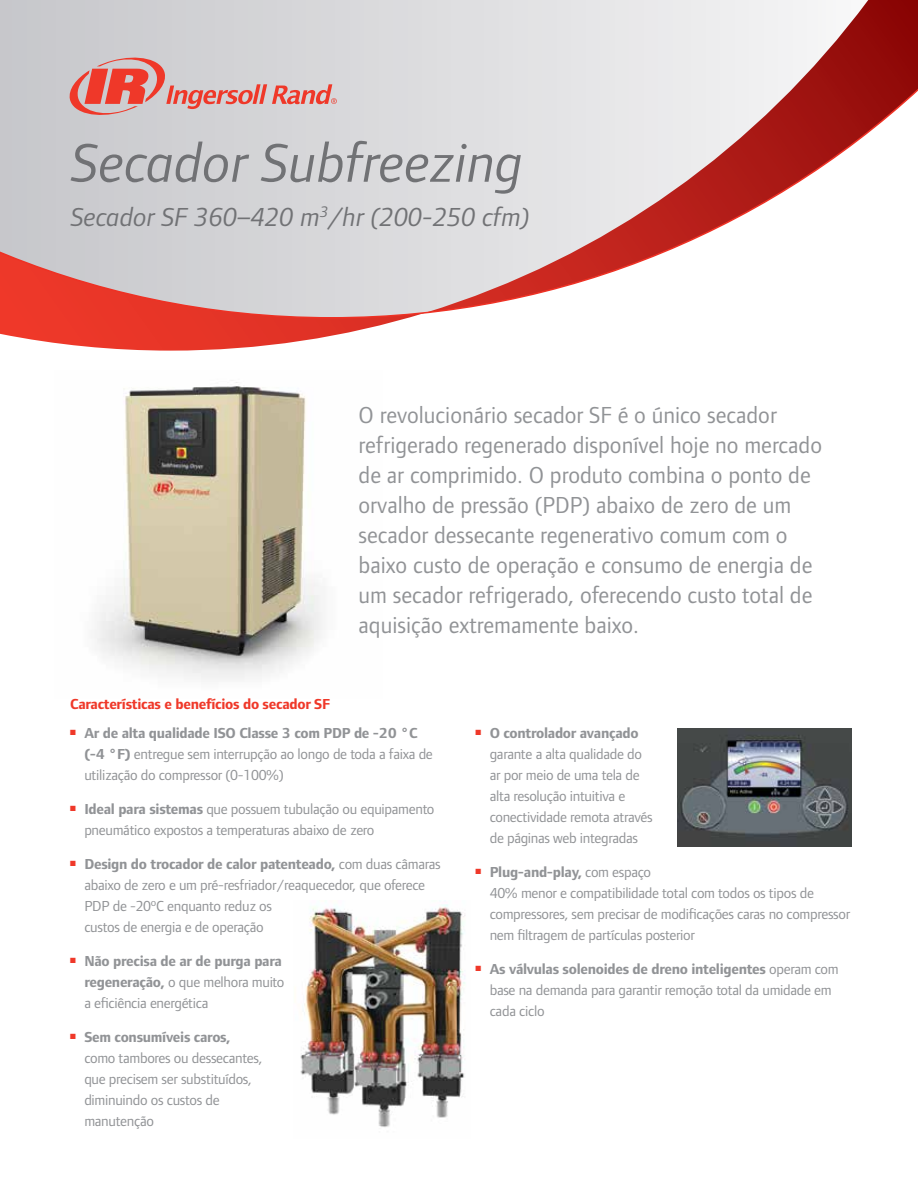
<style>
.page{position:relative;width:918px;height:1188px;background:#fff}
.page>*{position:absolute;margin:0;border:0;box-sizing:border-box;transform-origin:0 0}
.t1{font:italic 56.55px "Foundry Form Sans";color:#717275}
.t2{font:italic 27px "Foundry Form Sans";color:#717275}
.t3{font:24px/30px "Foundry Form Sans";color:#919396}
.t4{font:15px/21px "Foundry Form Sans";letter-spacing:-.02em;color:#919396}
.t5{font:700 15px/21px "Foundry Form Sans";letter-spacing:-.02em;color:#919396}
.t6{font:700 15px "Foundry Form Sans";letter-spacing:-.02em;color:#ef3829}
.s1{font-weight:700}
.s2{font-weight:400}
</style>
<div class="page">
<img style="left:94px;top:382px;width:229px;height:298px">
<svg style="left:0;top:0;width:918px;height:351px"></svg>
<svg style="left:0;top:73px;width:918px;height:246px"></svg>
<svg style="left:70px;top:58px;width:267px;height:57px;background:#d8aaa9"></svg>
<img style="left:678px;top:728px;width:174px;height:119px">
<img style="left:300px;top:904px;width:166px;height:223px">
<h1 class="t1" style="left:72px;top:131px;width:453px">Secador Subfreezing</h1>
<h2 class="t2" style="left:71px;top:201px;width:460px">Secador SF 360–420 m<sup>3</sup>/hr (200-250 cfm)</h2>
<p class="t3" style="left:359px;top:400px;width:465px">O revolucionário secador SF é o único secador refrigerado regenerado disponível hoje no mercado de ar comprimido. O produto combina o ponto de orvalho de pressão (PDP) abaixo de zero de um secador dessecante regenerativo comum com o baixo custo de operação e consumo de energia de um secador refrigerado, oferecendo custo total de aquisição extremamente baixo.</p>
<p class="t6" style="left:70px;top:695px;width:262px">Características e benefícios do secador SF</p>
<p class="t4" style="left:84px;top:723px;width:350px;text-indent:-14px"><sup>■</sup> <span class="s1">Ar de alta qualidade ISO Classe 3 com PDP de -20 °C (-4 °F)</span> entregue sem interrupção ao longo de toda a faixa de utilização do compressor (0-100%)</p>
<p class="t4" style="left:84px;top:799px;width:352px;text-indent:-14px"><sup>■</sup> <span class="s1">Ideal para sistemas</span> que possuem tubulação ou equipamento pneumático expostos a temperaturas abaixo de zero</p>
<p class="t4" style="left:84px;top:853px;width:358px;text-indent:-14px"><sup>■</sup> <span class="s1">Design do trocador de calor patenteado,</span> com duas câmaras abaixo de zero e um pré-resfriador/reaquecedor, que oferece PDP de -20ºC enquanto reduz os<br>custos de energia e de operação</p>
<p class="t5" style="left:84px;top:950px;width:202px;text-indent:-14px"><sup>■</sup> Não precisa de ar de purga para regeneração, <span class="s2">o que melhora muito a eficiência energética</span></p>
<p class="t4" style="left:84px;top:1026px;width:180px;text-indent:-14px"><sup>■</sup> <span class="s1">Sem consumíveis caros, </span>como tambores ou dessecantes, que precisem ser substituídos, diminuindo os custos de manutenção</p>
<p class="t4" style="left:490px;top:723px;width:165px;text-indent:-14px"><sup>■</sup> <span class="s1">O controlador avançado </span>garante a alta qualidade do ar por meio de uma tela de alta resolução intuitiva e conectividade remota através de páginas web integradas</p>
<p class="t4" style="left:490px;top:862px;width:362px;text-indent:-14px"><sup>■</sup> <span class="s1">Plug-and-play,</span> com espaço<br>40% menor e compatibilidade total com todos os tipos de compressores, sem precisar de modificações caras no compressor nem filtragem de partículas posterior</p>
<p class="t4" style="left:490px;top:958px;width:350px;text-indent:-14px"><sup>■</sup> <span class="s1">As válvulas solenoides de dreno inteligentes</span> operam com base na demanda para garantir remoção total da umidade em cada ciclo</p>
</div>
